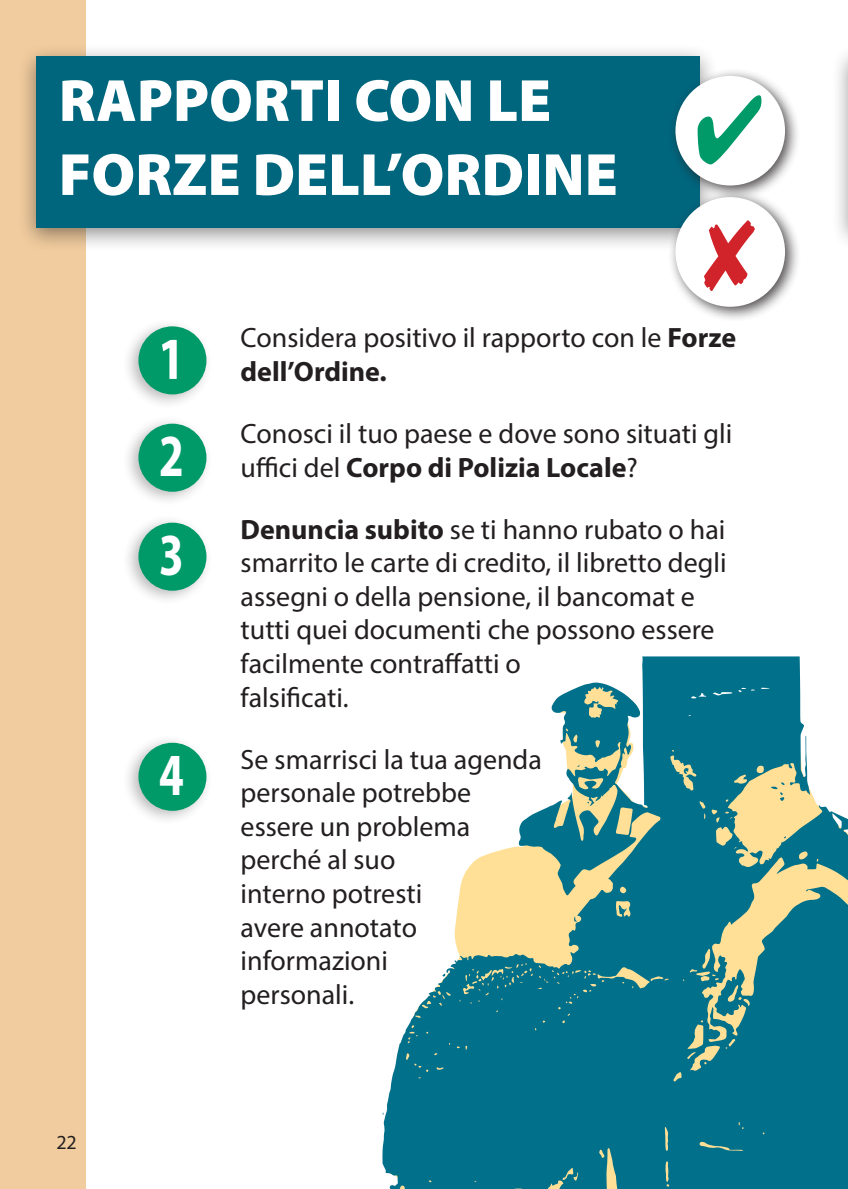
<style>
.page{position:relative;width:848px;height:1189px;background:#fff}
.page>*{position:absolute;margin:0;border:0;box-sizing:border-box;transform-origin:0 0}
.t1{font:900 60px/74px "Myriad Pro";color:#fff}
.t2{font:700 semi-condensed 60px/98px "Myriad Pro";color:#fff;text-align:justify;scale:.85 1}
.t3{font:700 semi-condensed 60px "Myriad Pro";color:#fff;scale:.8 1}
.t4{font:28px/33.6px "Myriad Pro";color:#231f20}
.t5{font:20px "Myriad Pro";color:#231f20}
.s1{font-weight:700}
</style>
<div class="page">
<div style="left:0;top:0;width:86px;height:1188px;background:#f1cc9e"></div>
<div style="left:122px;top:318px;width:92px;height:91px;background:#231f20;opacity:.3"></div>
<div style="left:138px;top:326px;width:68px;height:68px;background:#009a69;border-radius:50%"></div>
<div style="left:122px;top:415px;width:92px;height:91px;background:#231f20;opacity:.3"></div>
<div style="left:138px;top:423px;width:68px;height:68px;background:#009a69;border-radius:50%"></div>
<div style="left:122px;top:514px;width:92px;height:91px;background:#231f20;opacity:.3"></div>
<div style="left:138px;top:522px;width:68px;height:68px;background:#009a69;border-radius:50%"></div>
<div style="left:122px;top:734px;width:92px;height:91px;background:#231f20;opacity:.3"></div>
<div style="left:138px;top:742px;width:68px;height:68px;background:#009a69;border-radius:50%"></div>
<div style="left:831px;top:43px;width:17px;height:209px;background:#231f20;opacity:.5"></div>
<div style="left:17px;top:43px;width:701px;height:209px;background:#231f20;opacity:.5"></div>
<div style="left:36px;top:56px;width:663px;height:172px;background:#00667e"></div>
<div style="left:667px;top:68px;width:134px;height:133px;background:#231f20;opacity:.8"></div>
<div style="left:675px;top:76px;width:110px;height:109px;background:#fff;border-radius:50%"></div>
<div style="left:667px;top:189px;width:134px;height:133px;background:#231f20;opacity:.8"></div>
<div style="left:675px;top:197px;width:110px;height:110px;background:#fff;border-radius:50%"></div>
<svg style="left:382px;top:656px;width:466px;height:532px;fill:#01708a"></svg>
<svg style="left:574px;top:916px;width:3px;height:6px"></svg>
<svg style="left:771px;top:782px;width:13px;height:18px"></svg>
<svg style="left:683px;top:767px;width:5px;height:7px"></svg>
<h1 class="t1" style="left:59px;top:64px;width:707px">RAPPORTI CON LE<br>FORZE DELL’ORDINE <sup>✔</sup></h1>
<p class="t5" style="left:56px;top:1129px;width:22px">22</p>
<h1 class="t2" style="left:158px;top:308px;width:32px">1<br>2<br>3</h1>
<h1 class="t3" style="left:159px;top:736px;width:32px">4</h1>
<p class="t4" style="left:241px;top:321px;width:497px">Considera positivo il rapporto con le <span class="s1">Forze dell’Ordine.</span></p>
<p class="t4" style="left:241px;top:416px;width:493px">Conosci il tuo paese e dove sono situati gli uffici del <span class="s1">Corpo di Polizia Locale</span>?</p>
<p class="t4" style="left:241px;top:512px;width:487px"><span class="s1">Denuncia subito</span> se ti hanno rubato o hai smarrito le carte di credito, il libretto degli assegni o della pensione, il bancomat e tutti quei documenti che possono essere facilmente contraffatti o<br>falsificati.</p>
<p class="t4" style="left:241px;top:742px;width:303px">Se smarrisci la tua agenda personale potrebbe essere un problema perché al suo<br>interno potresti<br>avere annotato informazioni<br>personali.</p>
</div>
